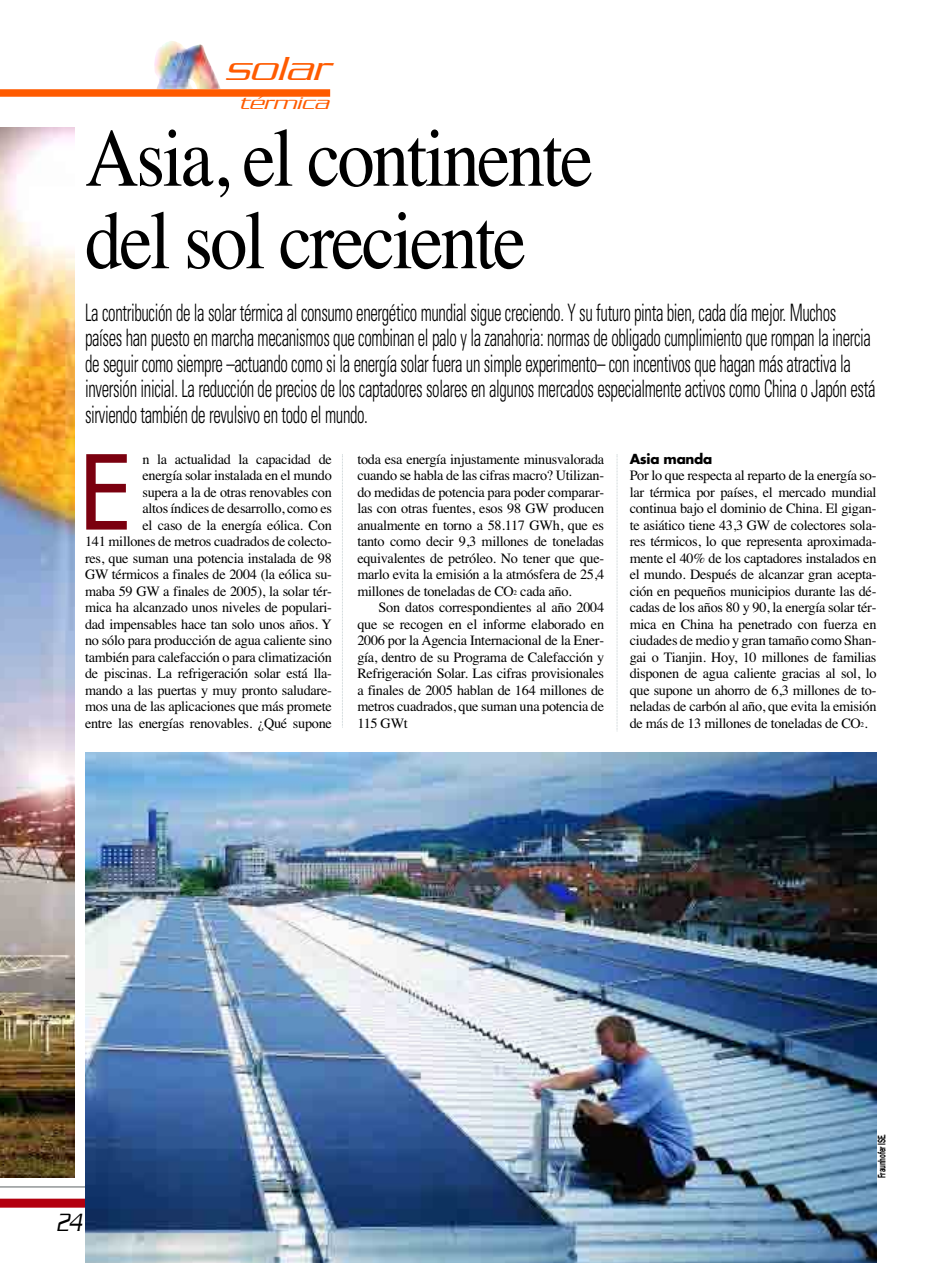
<style>
.page{position:relative;width:936px;height:1263px;background:#fff}
.page>*{position:absolute;margin:0;border:0;box-sizing:border-box;transform-origin:0 0}
.t1{font:100.05px "Futura";color:#7b000f}
.t2{font:82.5px/82.5px "Times";letter-spacing:-.035em;color:#000;scale:.9 1}
.t3{font:italic 300 36px "Serpentine";color:#ff5b00;scale:1.25 1}
.t4{font:italic 300 27px "Serpentine";color:#000;scale:.7 1}
.t5{font:300 condensed 24px/25.5px "Univers";letter-spacing:-.02em;color:#000;scale:.7 1}
.t6{font:italic 300 19.5px "Serpentine";color:#ff5b00;scale:1.25 1}
.t7{font:14.25px/16.5px "Times";letter-spacing:-.02em;color:#000;text-align:justify}
.t8{font:700 13.5px "Futura";letter-spacing:-.02em;color:#000}
.t9{font:700 10.5px "Univers";letter-spacing:-.03em;color:#000;scale:.6 1}
.s1{font-size:7.2px}
</style>
<div class="page">
<div style="left:0;top:1199px;width:85px;height:9px;background:#b3000f"></div>
<hr style="left:0;top:1186px;width:876px;height:1px;background:#5c6264">
<img style="left:0;top:128px;width:75px;height:1050px">
<img style="left:85px;top:753px;width:791px;height:510px">
<svg style="left:342px;top:454px;width:1px;height:274px"></svg>
<svg style="left:616px;top:454px;width:1px;height:277px"></svg>
<img style="left:154px;top:41px;width:67px;height:48px">
<div style="left:0;top:89px;width:330px;height:8px;background:#ff5b00"></div>
<h3 class="t3" style="left:224px;top:57px;width:85px">solar</h3>
<h3 class="t6" style="left:238px;top:97px;width:74px">térmica</h3>
<h2 class="t2" style="left:85px;top:116px;width:566px">Asia, el continente del sol creciente</h2>
<p class="t5" style="left:85px;top:302px;width:1130px">La contribución de la solar térmica al consumo energético mundial sigue creciendo. Y su futuro pinta bien, cada día mejor. Muchos países han puesto en marcha mecanismos que combinan el palo y la zanahoria: normas de obligado cumplimiento que rompan la inercia de seguir como siempre –actuando como si la energía solar fuera un simple experimento– con incentivos que hagan más atractiva la inversión inicial. La reducción de precios de los captadores solares en algunos mercados especialmente activos como China o Japón está sirviendo también de revulsivo en todo el mundo.</p>
<p class="t7" style="left:85px;top:450px;width:248px;text-align:right">n la actualidad la capacidad de<br>energía solar instalada en el mundo<br>supera a la de otras renovables con<br>altos índices de desarrollo, como es<br>el caso de la energía eólica. Con<br>141 millones de metros cuadrados de colecto&shy;res, que suman una potencia instalada de 98<br>GW térmicos a finales de 2004 (la eólica su&shy;maba 59 GW a finales de 2005), la solar tér&shy;mica ha alcanzado unos niveles de populari&shy;dad impensables hace tan solo unos años. Y no sólo para producción de agua caliente sino también para calefacción o para climatización de piscinas. La refrigeración solar está lla&shy;mando a las puertas y muy pronto saludare&shy;mos una de las aplicaciones que más promete entre las energías renovables. ¿Qué supone</p>
<p class="t7" style="left:357px;top:450px;width:248px">toda esa energía injustamente minusvalorada cuando se habla de las cifras macro? Utilizan&shy;do medidas de potencia para poder comparar&shy;las con otras fuentes, esos 98 GW producen anualmente en torno a 58.117 GWh, que es tanto como decir 9,3 millones de toneladas equivalentes de petróleo. No tener que que&shy;marlo evita la emisión a la atmósfera de 25,4 millones de toneladas de CO<span class="s1">2</span> cada año.</p>
<h1 class="t1" style="left:79px;top:443px;width:54px">E</h1>
<p class="t7" style="left:357px;top:599px;width:248px;text-indent:21px">Son datos correspondientes al año 2004 que se recogen en el informe elaborado en 2006 por la Agencia Internacional de la Ener&shy;gía, dentro de su Programa de Calefacción y Refrigeración Solar. Las cifras provisionales a finales de 2005 hablan de 164 millones de metros cuadrados, que suman una potencia de 115 GWt</p>
<p class="t8" style="left:629px;top:452px;width:84px">Asia manda</p>
<p class="t7" style="left:629px;top:467px;width:248px">Por lo que respecta al reparto de la energía so&shy;lar térmica por países, el mercado mundial continua bajo el dominio de China. El gigan&shy;te asiático tiene 43,3 GW de colectores sola&shy;res térmicos, lo que representa aproximada&shy;mente el 40% de los captadores instalados en el mundo. Después de alcanzar gran acepta&shy;ción en pequeños municipios durante las dé&shy;cadas de los años 80 y 90, la energía solar tér&shy;mica en China ha penetrado con fuerza en ciudades de medio y gran tamaño como Shan&shy;gai o Tianjin. Hoy, 10 millones de familias disponen de agua caliente gracias al sol, lo que supone un ahorro de 6,3 millones de to&shy;neladas de carbón al año, que evita la emisión de más de 13 millones de toneladas de CO<span class="s1">2</span>.</p>
<h3 class="t4" style="left:57px;top:1213px;width:37px">24</h3>
<p class="t9" style="left:877px;top:1178px;width:75px;rotate:-90deg">Fraunhofer ISE.</p>
</div>
